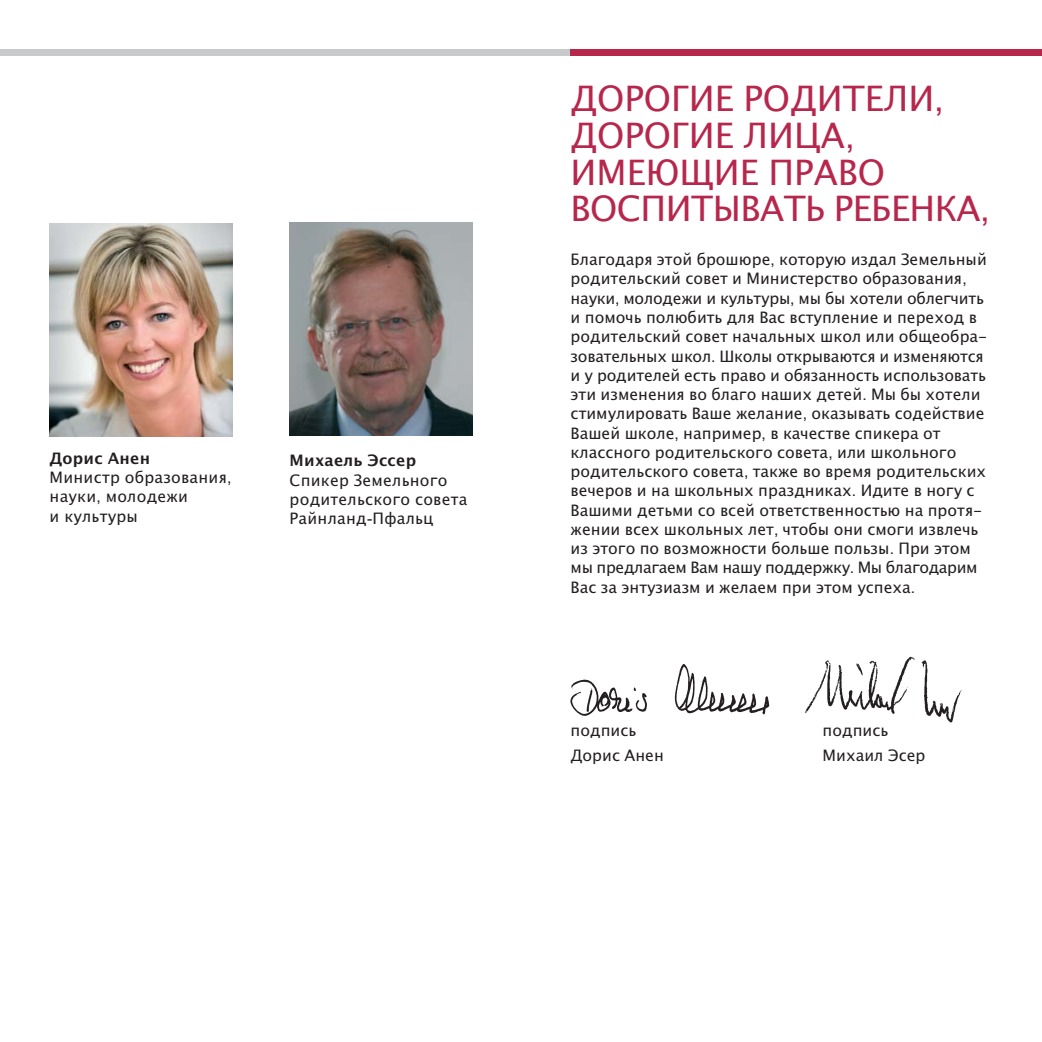
<style>
.page{position:relative;width:1042px;height:1042px;background:#fff}
.page>*{position:absolute;margin:0;border:0;box-sizing:border-box;transform-origin:0 0}
.t1{font:35px/36.8px "Lucida Grande";color:#b7274c}
.t2{font:15.75px/19.2px "Lucida Grande";color:#231f20}
.t3{font:700 15.75px "Lucida Grande";letter-spacing:.015em;color:#231f20}
.s1{font-weight:700}
.s2{font-family:"Arial"}
</style>
<div class="page">
<img style="left:290px;top:222px;width:182px;height:214px">
<img style="left:50px;top:223px;width:182px;height:214px">
<div style="left:0;top:50px;width:570px;height:6px;background:#c7c9cb"></div>
<div style="left:570px;top:50px;width:472px;height:6px;background:#b7274c"></div>
<img style="left:804px;top:656px;width:158px;height:66px">
<img style="left:570px;top:663px;width:199px;height:53px">
<p class="t2" style="left:50px;top:450px;width:184px"><span class="s1">Дорис Анен<br></span>Министр образования<span class="s2">, </span>науки<span class="s2">,</span> молодежи<br>и культуры</p>
<p class="t3" style="left:290px;top:452px;width:128px">Михаель Эссер</p>
<p class="t2" style="left:290px;top:472px;width:179px">Спикер Земельного родительского совета<br>Райнланд<span class="s2">-</span>Пфальц</p>
<h1 class="t1" style="left:570px;top:83px;width:421px">ДОРОГИЕ РОДИТЕЛИ<span class="s2">,<br></span>ДОРОГИЕ ЛИЦА<span class="s2">,<br></span>ИМЕЮЩИЕ ПРАВО<br>ВОСПИТЫВАТЬ РЕБЕНКА<span class="s2">,</span></h1>
<p class="t2" style="left:570px;top:251px;width:418px">Благодаря этой брошюре<span class="s2">,</span> которую издал Земельный родительский совет и Министерство образования<span class="s2">, </span>науки<span class="s2">,</span> молодежи и культуры<span class="s2">,</span> мы бы хотели облегчить и помочь полюбить для Вас вступление и переход в родительский совет начальных школ или общеобра&shy;зовательных школ<span class="s2">.</span> Школы открываются и изменяются и у родителей есть право и обязанность использовать эти изменения во благо наших детей<span class="s2">.</span> Мы бы хотели стимулировать Ваше желание<span class="s2">,</span> оказывать содействие Вашей школе<span class="s2">,</span> например<span class="s2">,</span> в качестве спикера от классного родительского совета<span class="s2">,</span> или школьного родительского совета<span class="s2">,</span> также во время родительских вечеров и на школьных праздниках<span class="s2">.</span> Идите в ногу с Вашими детьми со всей ответственностью на протя&shy;жении всех школьных лет<span class="s2">,</span> чтобы они смоги извлечь из этого по возможности больше пользы<span class="s2">.</span> При этом мы предлагаем Вам нашу поддержку<span class="s2">.</span> Мы благодарим Вас за энтузиазм и желаем при этом успеха<span class="s2">.</span></p>
<p class="t2" style="left:570px;top:722px;width:67px">подпись</p>
<p class="t2" style="left:822px;top:722px;width:67px">подпись</p>
<p class="t2" style="left:570px;top:746px;width:95px">Дорис Анен</p>
<p class="t2" style="left:822px;top:746px;width:104px">Михаил Эсер</p>
</div>
